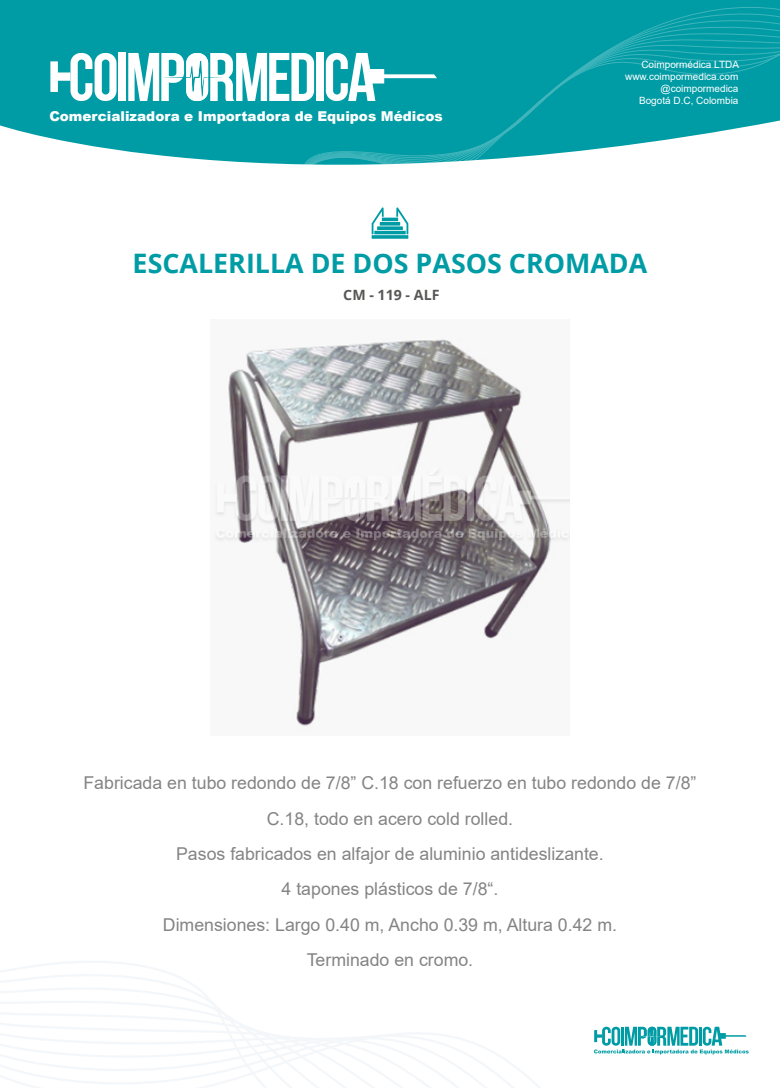
<style>
.page{position:relative;width:780px;height:1088px;background:#fff}
.page>*{position:absolute;margin:0;border:0;box-sizing:border-box;transform-origin:0 0}
.t1{font:700 26.88px "Open Sans";color:#009ca5}
.t2{font:17.75px/35.4px "Arial";color:#848484;text-align:center}
.t3{font:700 14.12px "Open Sans";color:#575756}
.t4{font:900 13.62px "Arial";color:#fff}
.t5{font:10px/12px "Arial";color:#fff;text-align:right}
</style>
<div class="page">
<svg style="left:0;top:0;width:303px;height:165px;background:#1ca7af"></svg>
<svg style="left:311px;top:0;width:469px;height:165px;background:#1ba6ae"></svg>
<svg style="left:0;top:961px;width:749px;height:127px"></svg>
<svg style="left:50px;top:53px;width:66px;height:48px"></svg>
<div style="left:119px;top:53px;width:7px;height:48px;background:#fff"></div>
<div style="left:316px;top:53px;width:8px;height:48px;background:#fff"></div>
<svg style="left:326px;top:53px;width:111px;height:48px"></svg>
<svg style="left:128px;top:53px;width:186px;height:48px"></svg>
<svg style="left:594px;top:1027px;width:154px;height:27px"></svg>
<svg style="left:371px;top:207px;width:37px;height:32px"></svg>
<img style="left:215px;top:339px;width:354px;height:388px">
<p class="t4" style="left:49px;top:106px;width:395px">Comercializadora e Importadora de Equipos Médicos</p>
<p class="t5" style="left:625px;top:58px;width:115px">Coimpormédica LTDA www.coimpormedica.com @coimpormedica<br>Bogotá D.C, Colombia</p>
<h1 class="t1" style="left:133px;top:245px;width:516px">ESCALERILLA DE DOS PASOS CROMADA</h1>
<p class="t3" style="left:343px;top:284px;width:98px">CM - 119 - ALF</p>
<p class="t2" style="left:83px;top:765px;width:614px">Fabricada en tubo redondo de 7/8” C.18 con refuerzo en tubo redondo de 7/8” C.18, todo en acero cold rolled.<br>Pasos fabricados en alfajor de aluminio antideslizante.<br>4 tapones plásticos de 7/8“.<br>Dimensiones: Largo 0.40 m, Ancho 0.39 m, Altura 0.42 m.<br>Terminado en cromo.</p>
</div>
